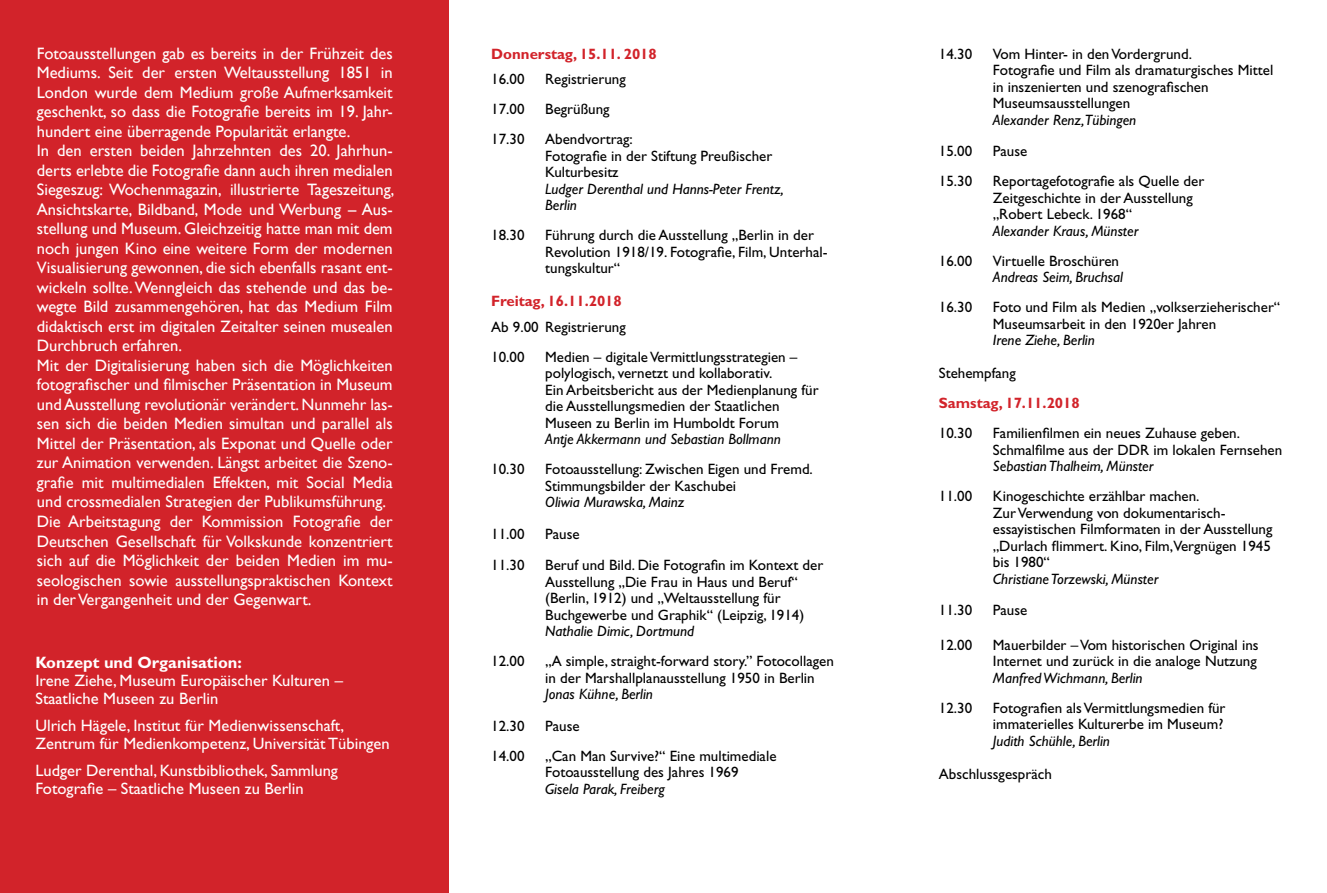
<style>
.page{position:relative;width:1327px;height:893px;background:#fff}
.page>*{position:absolute;margin:0;border:0;box-sizing:border-box;transform-origin:0 0}
.t1{font:16.5px/19.5px "Gill Sans";color:#fff}
.t2{font:16.5px/18px "Gill Sans";color:#fff}
.t3{font:700 16.5px "Gill Sans";color:#fff}
.t4{font:15px/16.5px "Gill Sans";color:#000}
.t5{font:italic 15px/16.5px "Gill Sans";color:#000}
.t6{font:700 15px "Gill Sans";color:#d2232a}
</style>
<div class="page">
<div style="left:0;top:0;width:448px;height:893px;background:#d2232a"></div>
<p class="t1" style="left:37px;top:44px;width:359px">Fotoausstellungen gab es bereits in der Frühzeit des Mediums. Seit der ersten Weltausstellung 1851 in London wurde dem Medium große Aufmerksamkeit geschenkt, so dass die Fotografie bereits im 19. Jahr&shy;hundert eine überragende Popularität erlangte.<br>In den ersten beiden Jahrzehnten des 20. Jahrhun&shy;derts erlebte die Fotografie dann auch ihren medialen Siegeszug: Wochenmagazin, illustrierte Tageszeitung, Ansichtskarte, Bildband, Mode und Werbung – Aus&shy;stellung und Museum. Gleichzeitig hatte man mit dem noch jungen Kino eine weitere Form der modernen Visualisierung gewonnen, die sich ebenfalls rasant ent&shy;wickeln sollte. Wenngleich das stehende und das be&shy;wegte Bild zusammengehören, hat das Medium Film didaktisch erst im digitalen Zeitalter seinen musealen Durchbruch erfahren.<br>Mit der Digitalisierung haben sich die Möglichkeiten fotografischer und filmischer Präsentation in Museum und Ausstellung revolutionär verändert. Nunmehr las&shy;sen sich die beiden Medien simultan und parallel als Mittel der Präsentation, als Exponat und Quelle oder zur Animation verwenden. Längst arbeitet die Szeno&shy;grafie mit multimedialen Effekten, mit Social Media und crossmedialen Strategien der Publikumsführung.<br>Die Arbeitstagung der Kommission Fotografie der Deutschen Gesellschaft für Volkskunde konzentriert sich auf die Möglichkeit der beiden Medien im mu&shy;seologischen sowie ausstellungspraktischen Kontext in der Vergangenheit und der Gegenwart.</p>
<p class="t3" style="left:35px;top:653px;width:208px">Konzept und Organisation:</p>
<p class="t2" style="left:35px;top:672px;width:309px">Irene Ziehe, Museum Europäischer Kulturen –<br>Staatliche Museen zu Berlin</p>
<p class="t2" style="left:35px;top:717px;width:356px">Ulrich Hägele, Institut für Medienwissenschaft,<br>Zentrum für Medienkompetenz, Universität Tübingen</p>
<p class="t2" style="left:35px;top:762px;width:304px">Ludger Derenthal, Kunstbibliothek, Sammlung<br>Fotografie – Staatliche Museen zu Berlin</p>
<p class="t6" style="left:491px;top:45px;width:167px">Donnerstag, 15.11. 2018</p>
<p class="t4" style="left:491px;top:71px;width:35px">16.00</p>
<p class="t4" style="left:545px;top:71px;width:82px">Registrierung</p>
<p class="t4" style="left:491px;top:101px;width:35px">17.00</p>
<p class="t4" style="left:545px;top:101px;width:66px">Begrüßung</p>
<p class="t4" style="left:491px;top:131px;width:35px">17.30</p>
<p class="t4" style="left:545px;top:131px;width:229px">Abendvortrag:<br>Fotografie in der Stiftung Preußischer<br>Kulturbesitz</p>
<p class="t5" style="left:545px;top:181px;width:240px">Ludger Derenthal und Hanns-Peter Frentz,<br>Berlin</p>
<p class="t4" style="left:491px;top:227px;width:35px">18.30</p>
<p class="t4" style="left:545px;top:227px;width:284px">Führung durch die Ausstellung „Berlin in der<br>Revolution 1918/19. Fotografie, Film, Unterhal&shy;tungskultur“</p>
<p class="t6" style="left:491px;top:292px;width:132px">Freitag, 16.11.2018</p>
<p class="t4" style="left:491px;top:312px;width:136px;line-height:30px">Ab 9.00 Registrierung<br>10.00</p>
<p class="t4" style="left:545px;top:349px;width:275px">Medien – digitale Vermittlungsstrategien – polylogisch, vernetzt und kollaborativ.<br>Ein Arbeitsbericht aus der Medienplanung für die Ausstellungsmedien der Staatlichen Museen zu Berlin im Humboldt Forum</p>
<p class="t5" style="left:545px;top:431px;width:237px">Antje Akkermann und Sebastian Bollmann</p>
<p class="t4" style="left:491px;top:461px;width:35px">10.30</p>
<p class="t4" style="left:545px;top:461px;width:269px">Fotoausstellung: Zwischen Eigen und Fremd.<br>Stimmungsbilder der Kaschubei</p>
<p class="t5" style="left:545px;top:494px;width:141px">Oliwia Murawska, Mainz</p>
<p class="t4" style="left:491px;top:526px;width:35px">11.00</p>
<p class="t4" style="left:545px;top:526px;width:36px">Pause</p>
<p class="t4" style="left:491px;top:557px;width:35px">11.30</p>
<p class="t4" style="left:545px;top:557px;width:279px">Beruf und Bild. Die Fotografin im Kontext der Ausstellung „Die Frau in Haus und Beruf“ (Berlin, 1912) und „Weltausstellung für Buchgewerbe und Graphik“ (Leipzig, 1914)</p>
<p class="t5" style="left:545px;top:623px;width:151px">Nathalie Dimic, Dortmund</p>
<p class="t4" style="left:491px;top:653px;width:35px">12.00</p>
<p class="t4" style="left:545px;top:653px;width:290px">„A simple, straight-forward story.” Fotocollagen in der Marshallplanausstellung 1950 in Berlin</p>
<p class="t5" style="left:545px;top:686px;width:109px">Jonas Kühne, Berlin</p>
<p class="t4" style="left:491px;top:718px;width:35px">12.30</p>
<p class="t4" style="left:545px;top:718px;width:36px">Pause</p>
<p class="t4" style="left:491px;top:748px;width:35px">14.00</p>
<p class="t4" style="left:545px;top:748px;width:233px">„Can Man Survive?“ Eine multimediale<br>Fotoausstellung des Jahres 1969</p>
<p class="t5" style="left:545px;top:781px;width:121px">Gisela Parak, Freiberg</p>
<p class="t4" style="left:939px;top:46px;width:35px">14.30</p>
<p class="t4" style="left:993px;top:46px;width:282px">Vom Hinter- in den Vordergrund.<br>Fotografie und Film als dramaturgisches Mittel in inszenierten und szenografischen Museumsausstellungen</p>
<p class="t5" style="left:993px;top:112px;width:145px">Alexander Renz,Tübingen</p>
<p class="t4" style="left:939px;top:143px;width:35px">15.00</p>
<p class="t4" style="left:993px;top:143px;width:36px">Pause</p>
<p class="t4" style="left:939px;top:173px;width:35px">15.30</p>
<p class="t4" style="left:993px;top:173px;width:213px">Reportagefotografie als Quelle der<br>Zeitgeschichte in der Ausstellung „Robert Lebeck. 1968“</p>
<p class="t5" style="left:993px;top:223px;width:147px">Alexander Kraus, Münster</p>
<p class="t4" style="left:939px;top:253px;width:35px">16.00</p>
<p class="t4" style="left:993px;top:253px;width:128px">Virtuelle Broschüren</p>
<p class="t5" style="left:993px;top:269px;width:132px">Andreas Seim, Bruchsal</p>
<p class="t4" style="left:939px;top:299px;width:35px">16.30</p>
<p class="t4" style="left:993px;top:299px;width:289px">Foto und Film als Medien „volkserzieherischer“<br>Museumsarbeit in den 1920er Jahren</p>
<p class="t5" style="left:993px;top:332px;width:103px">Irene Ziehe, Berlin</p>
<p class="t4" style="left:939px;top:365px;width:78px">Stehempfang</p>
<p class="t6" style="left:939px;top:394px;width:142px">Samstag, 17.11.2018</p>
<p class="t4" style="left:939px;top:425px;width:35px">10.30</p>
<p class="t4" style="left:993px;top:425px;width:291px">Familienfilmen ein neues Zuhause geben.<br>Schmalfilme aus der DDR im lokalen Fernsehen</p>
<p class="t5" style="left:993px;top:458px;width:162px">Sebastian Thalheim, Münster</p>
<p class="t4" style="left:939px;top:488px;width:35px">11.00</p>
<p class="t4" style="left:993px;top:488px;width:281px">Kinogeschichte erzählbar machen.<br>Zur Verwendung von dokumentarisch&shy;essayistischen Filmformaten in der Ausstellung „Durlach flimmert. Kino, Film,Vergnügen 1945 bis 1980“</p>
<p class="t5" style="left:993px;top:571px;width:167px">Christiane Torzewski, Münster</p>
<p class="t4" style="left:939px;top:602px;width:35px">11.30</p>
<p class="t4" style="left:993px;top:602px;width:36px">Pause</p>
<p class="t4" style="left:939px;top:637px;width:35px">12.00</p>
<p class="t4" style="left:993px;top:637px;width:267px">Mauerbilder – Vom historischen Original ins<br>Internet und zurück in die analoge Nutzung</p>
<p class="t5" style="left:993px;top:670px;width:151px">Manfred Wichmann, Berlin</p>
<p class="t4" style="left:939px;top:700px;width:35px">12.30</p>
<p class="t4" style="left:993px;top:700px;width:234px">Fotografien als Vermittlungsmedien für immaterielles Kulturerbe im Museum?</p>
<p class="t5" style="left:993px;top:733px;width:119px">Judith Schühle, Berlin</p>
<p class="t4" style="left:939px;top:766px;width:114px">Abschlussgespräch</p>
</div>
